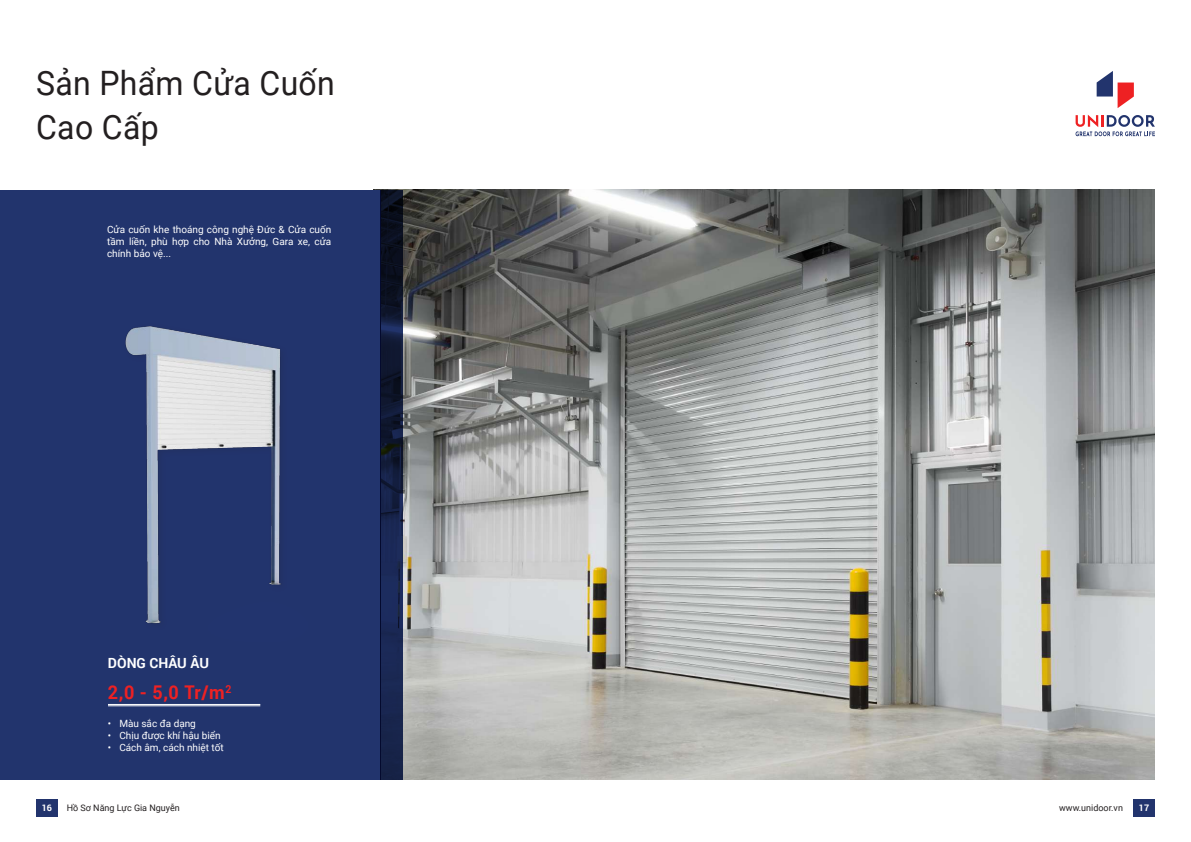
<style>
.page{position:relative;width:1191px;height:842px;background:#fff}
.page>*{position:absolute;margin:0;border:0;box-sizing:border-box;transform-origin:0 0}
.t1{font:33.6px/44px "Roboto";letter-spacing:.01em;color:#231f20;scale:.95 1}
.t2{font:700 18.9px "Roboto";color:#ee2123;scale:.95 1}
.t3{font:700 14px "Roboto";color:#fff}
.t4{font:10px/12px "Roboto";color:#fff;text-align:justify}
.t5{font:9px "Roboto";color:#231f20}
.t6{font:700 9px "Roboto";color:#fff}
</style>
<div class="page">
<img style="left:403px;top:190px;width:752px;height:590px">
<div style="left:0;top:190px;width:381px;height:590px;background:#22346d"></div>
<img style="left:125px;top:326px;width:157px;height:298px">
<hr style="left:108px;top:704px;width:152px;height:1px;background:#fff">
<hr style="left:108px;top:706px;width:152px;height:1px;background:#fff">
<svg style="left:381px;top:190px;width:22px;height:590px;background:#131e3e"></svg>
<div style="left:1133px;top:799px;width:22px;height:17px;background:#22346d"></div>
<div style="left:36px;top:799px;width:22px;height:17px;background:#22346d"></div>
<svg style="left:1075px;top:115px;width:80px;height:21px"></svg>
<svg style="left:1096px;top:71px;width:37px;height:37px"></svg>
<h1 class="t1" style="left:36px;top:60px;width:316px">Sản Phẩm Cửa Cuốn<br>Cao Cấp</h1>
<p class="t4" style="left:107px;top:223px;width:226px">Cửa cuốn khe thoáng công nghệ Đức &amp; Cửa cuốn tầm liền, phù hợp cho Nhà Xưởng, Gara xe, cửa chính bảo vệ...</p>
<h3 class="t3" style="left:108px;top:653px;width:102px">DÒNG CHÂU ÂU</h3>
<h2 class="t2" style="left:108px;top:679px;width:131px">2,0 - 5,0 Tr/m<sup>2</sup></h2>
<p class="t4" style="left:108px;top:717px;width:89px">• Màu sắc đa dạng</p>
<p class="t4" style="left:108px;top:729px;width:114px">• Chịu được khí hậu biển</p>
<p class="t4" style="left:108px;top:741px;width:117px">• Cách âm, cách nhiệt tốt</p>
<p class="t5" style="left:67px;top:802px;width:115px">Hồ Sơ Năng Lực Gia Nguyễn</p>
<p class="t6" style="left:1138px;top:802px;width:12px">17</p>
<p class="t6" style="left:42px;top:802px;width:12px">16</p>
<p class="t5" style="left:1059px;top:802px;width:65px">www.unidoor.vn</p>
</div>
